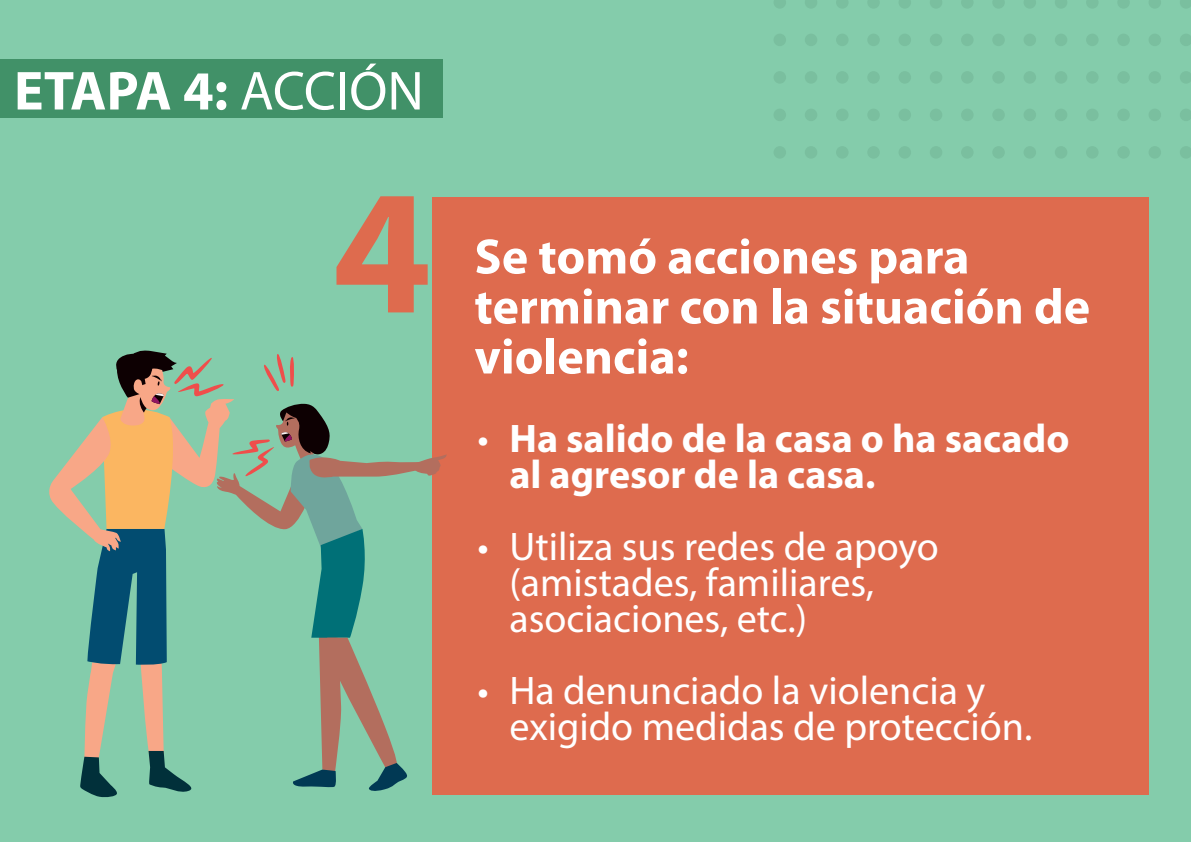
<style>
.page{position:relative;width:1191px;height:842px;background:#84ccab}
.page>*{position:absolute;margin:0;border:0;box-sizing:border-box;transform-origin:0 0}
.t1{font:700 178.7px "Myriad Pro";color:#de6b4e}
.t2{font:700 55.4px "Myriad Pro";letter-spacing:-.03em;color:#fff}
.t3{font:700 50px/50px "Myriad Pro";color:#fff}
.t4{font:40px/36px "Myriad Pro";color:#fff}
.t5{font:700 40px/36px "Myriad Pro";color:#fff}
.s1{font-weight:400}
</style>
<div class="page">
<svg style="left:1180px;top:0;width:11px;height:8px"></svg>
<svg style="left:1180px;top:34px;width:11px;height:12px"></svg>
<svg style="left:1180px;top:71px;width:11px;height:12px"></svg>
<svg style="left:1180px;top:109px;width:11px;height:12px"></svg>
<svg style="left:1180px;top:146px;width:11px;height:12px"></svg>
<svg style="left:1149px;top:0;width:12px;height:8px"></svg>
<div style="left:1148px;top:34px;width:13px;height:12px;background:#7abf9f;border-radius:50%"></div>
<div style="left:1148px;top:71px;width:13px;height:13px;background:#7abf9f;border-radius:50%"></div>
<div style="left:1148px;top:109px;width:13px;height:12px;background:#7abf9f;border-radius:50%"></div>
<div style="left:1148px;top:146px;width:13px;height:13px;background:#7abf9f;border-radius:50%"></div>
<svg style="left:1118px;top:0;width:11px;height:8px"></svg>
<div style="left:1117px;top:34px;width:12px;height:12px;background:#7abf9f;border-radius:50%"></div>
<div style="left:1117px;top:71px;width:12px;height:13px;background:#7abf9f;border-radius:50%"></div>
<div style="left:1117px;top:109px;width:12px;height:12px;background:#7abf9f;border-radius:50%"></div>
<div style="left:1117px;top:146px;width:12px;height:13px;background:#7abf9f;border-radius:50%"></div>
<svg style="left:1086px;top:0;width:12px;height:8px"></svg>
<div style="left:1086px;top:34px;width:12px;height:12px;background:#7abf9f;border-radius:50%"></div>
<div style="left:1086px;top:71px;width:12px;height:13px;background:#7abf9f;border-radius:50%"></div>
<div style="left:1086px;top:109px;width:12px;height:12px;background:#7abf9f;border-radius:50%"></div>
<div style="left:1086px;top:146px;width:12px;height:13px;background:#7abf9f;border-radius:50%"></div>
<svg style="left:1055px;top:0;width:12px;height:8px"></svg>
<div style="left:1054px;top:34px;width:13px;height:12px;background:#7abf9f;border-radius:50%"></div>
<div style="left:1054px;top:71px;width:13px;height:13px;background:#7abf9f;border-radius:50%"></div>
<div style="left:1054px;top:109px;width:13px;height:12px;background:#7abf9f;border-radius:50%"></div>
<div style="left:1054px;top:146px;width:13px;height:13px;background:#7abf9f;border-radius:50%"></div>
<svg style="left:1024px;top:0;width:12px;height:8px"></svg>
<div style="left:1023px;top:34px;width:13px;height:12px;background:#7abf9f;border-radius:50%"></div>
<div style="left:1023px;top:71px;width:13px;height:13px;background:#7abf9f;border-radius:50%"></div>
<div style="left:1023px;top:109px;width:13px;height:12px;background:#7abf9f;border-radius:50%"></div>
<div style="left:1023px;top:146px;width:13px;height:13px;background:#7abf9f;border-radius:50%"></div>
<svg style="left:993px;top:0;width:11px;height:8px"></svg>
<div style="left:992px;top:34px;width:12px;height:12px;background:#7abf9f;border-radius:50%"></div>
<div style="left:992px;top:71px;width:12px;height:13px;background:#7abf9f;border-radius:50%"></div>
<div style="left:992px;top:109px;width:12px;height:12px;background:#7abf9f;border-radius:50%"></div>
<div style="left:992px;top:146px;width:12px;height:13px;background:#7abf9f;border-radius:50%"></div>
<svg style="left:961px;top:0;width:12px;height:8px"></svg>
<div style="left:961px;top:34px;width:12px;height:12px;background:#7abf9f;border-radius:50%"></div>
<div style="left:961px;top:71px;width:12px;height:13px;background:#7abf9f;border-radius:50%"></div>
<div style="left:961px;top:109px;width:12px;height:12px;background:#7abf9f;border-radius:50%"></div>
<div style="left:961px;top:146px;width:12px;height:13px;background:#7abf9f;border-radius:50%"></div>
<svg style="left:930px;top:0;width:12px;height:8px"></svg>
<div style="left:929px;top:34px;width:13px;height:12px;background:#7abf9f;border-radius:50%"></div>
<div style="left:929px;top:71px;width:13px;height:13px;background:#7abf9f;border-radius:50%"></div>
<div style="left:929px;top:109px;width:13px;height:12px;background:#7abf9f;border-radius:50%"></div>
<div style="left:929px;top:146px;width:13px;height:13px;background:#7abf9f;border-radius:50%"></div>
<svg style="left:899px;top:0;width:12px;height:8px"></svg>
<div style="left:898px;top:34px;width:13px;height:12px;background:#7abf9f;border-radius:50%"></div>
<div style="left:898px;top:71px;width:13px;height:13px;background:#7abf9f;border-radius:50%"></div>
<div style="left:898px;top:109px;width:13px;height:12px;background:#7abf9f;border-radius:50%"></div>
<div style="left:898px;top:146px;width:13px;height:13px;background:#7abf9f;border-radius:50%"></div>
<svg style="left:868px;top:0;width:11px;height:8px"></svg>
<div style="left:867px;top:34px;width:12px;height:12px;background:#7abf9f;border-radius:50%"></div>
<div style="left:867px;top:71px;width:12px;height:13px;background:#7abf9f;border-radius:50%"></div>
<div style="left:867px;top:109px;width:12px;height:12px;background:#7abf9f;border-radius:50%"></div>
<div style="left:867px;top:146px;width:12px;height:13px;background:#7abf9f;border-radius:50%"></div>
<svg style="left:836px;top:0;width:12px;height:8px"></svg>
<div style="left:836px;top:34px;width:12px;height:12px;background:#7abf9f;border-radius:50%"></div>
<div style="left:836px;top:71px;width:12px;height:13px;background:#7abf9f;border-radius:50%"></div>
<div style="left:836px;top:109px;width:12px;height:12px;background:#7abf9f;border-radius:50%"></div>
<div style="left:836px;top:146px;width:12px;height:13px;background:#7abf9f;border-radius:50%"></div>
<svg style="left:805px;top:0;width:12px;height:8px"></svg>
<div style="left:805px;top:34px;width:12px;height:12px;background:#7abf9f;border-radius:50%"></div>
<div style="left:805px;top:71px;width:12px;height:13px;background:#7abf9f;border-radius:50%"></div>
<div style="left:805px;top:109px;width:12px;height:12px;background:#7abf9f;border-radius:50%"></div>
<div style="left:805px;top:146px;width:12px;height:13px;background:#7abf9f;border-radius:50%"></div>
<svg style="left:774px;top:0;width:12px;height:8px"></svg>
<div style="left:773px;top:34px;width:13px;height:12px;background:#7abf9f;border-radius:50%"></div>
<div style="left:773px;top:71px;width:13px;height:13px;background:#7abf9f;border-radius:50%"></div>
<div style="left:773px;top:109px;width:13px;height:12px;background:#7abf9f;border-radius:50%"></div>
<div style="left:773px;top:146px;width:13px;height:13px;background:#7abf9f;border-radius:50%"></div>
<div style="left:0;top:59px;width:442px;height:59px;background:#419168"></div>
<div style="left:432px;top:197px;width:716px;height:597px;background:#de6b4e"></div>
<svg style="left:49px;top:350px;width:398px;height:448px"></svg>
<h2 class="t2" style="left:14px;top:55px;width:411px">ETAPA 4: <span class="s1">ACCIÓN</span></h2>
<h1 class="t1" style="left:332px;top:136px;width:101px">4</h1>
<p class="t3" style="left:474px;top:230px;width:617px">Se tomó acciones para terminar con la situación de violencia:</p>
<p class="t4" style="left:477px;top:420px;width:13px">•</p>
<p class="t4" style="left:477px;top:528px;width:13px">•</p>
<p class="t4" style="left:477px;top:672px;width:13px">•</p>
<p class="t5" style="left:509px;top:419px;width:561px">Ha salido de la casa o ha sacado al agresor de la casa.</p>
<p class="t4" style="left:509px;top:528px;width:431px">Utiliza sus redes de apoyo (amistades, familiares, asociaciones, etc.)</p>
<p class="t4" style="left:509px;top:672px;width:524px">Ha denunciado la violencia y exigido medidas de protección.</p>
</div>
